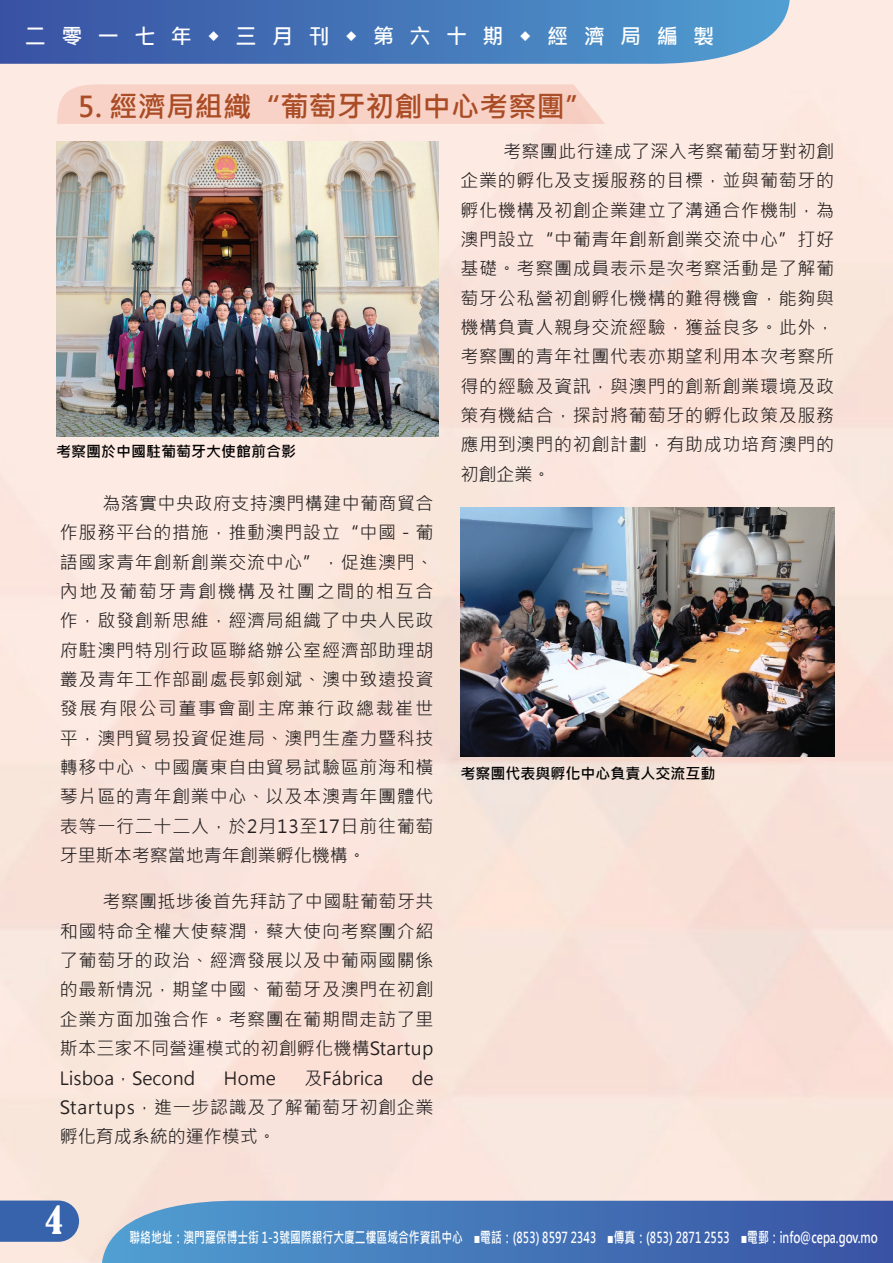
<style>
.page{position:relative;width:893px;height:1263px;background:#f9e5dc}
.page>*{position:absolute;margin:0;border:0;box-sizing:border-box;transform-origin:0 0}
.t1{font:condensed 36.15px "Bernard";color:#fff}
.t2{font:700 28.5px "Microsoft Jheng Hei";color:#aa4c25}
.t3{font:700 21px "Microsoft Jheng Hei";letter-spacing:.74em;color:#fff}
.t4{font:18px/29.4px "Microsoft Jheng Hei";letter-spacing:.035em;color:#231f20;text-align:justify}
.t5{font:18px "Microsoft Jheng Hei";color:#231f20}
.t6{font:700 15px "Microsoft Jheng Hei";color:#fff;scale:.72 1}
.t7{font:700 15px "Microsoft Jheng Hei";color:#000}
</style>
<div class="page">
<svg style="left:0;top:0;width:790px;height:64px;background:#4a79b9"></svg>
<svg style="left:102px;top:1201px;width:791px;height:62px;background:#4a79b9"></svg>
<div style="left:57px;top:84px;width:548px;height:40px;background:#f8d2c6"></div>
<svg style="left:0;top:1200px;width:79px;height:42px;background:#446cae"></svg>
<img style="left:56px;top:142px;width:383px;height:294px">
<img style="left:461px;top:507px;width:373px;height:249px">
<p class="t3" style="left:25px;top:23px;width:691px">二零一七年◆三月刊◆第六十期◆經濟局編製</p>
<h2 class="t2" style="left:78px;top:89px;width:517px">5. 經濟局組織“葡萄牙初創中心考察團”</h2>
<p class="t7" style="left:56px;top:442px;width:241px">考察團於中國駐葡萄牙大使館前合影</p>
<p class="t4" style="left:60px;top:489px;width:375px;text-indent:43px">為落實中央政府支持澳門構建中葡商貿合作服務平台的措施，推動澳門設立“中國－葡語國家青年創新創業交流中心”，促進澳門、內地及葡萄牙青創機構及社團之間的相互合作，啟發創新思維，經濟局組織了中央人民政府駐澳門特別行政區聯絡辦公室經濟部助理胡叢及青年工作部副處長郭劍斌、澳中致遠投資發展有限公司董事會副主席兼行政總裁崔世平，澳門貿易投資促進局、澳門生產力暨科技轉移中心、中國廣東自由貿易試驗區前海和橫琴片區的青年創業中心、以及本澳青年團體代表等一行二十二人，於2月13至17日前往葡萄牙里斯本考察當地青年創業孵化機構。</p>
<p class="t4" style="left:60px;top:887px;width:375px;text-indent:43px">考察團抵埗後首先拜訪了中國駐葡萄牙共和國特命全權大使蔡潤，蔡大使向考察團介紹了葡萄牙的政治、經濟發展以及中葡兩國關係的最新情況，期望中國、葡萄牙及澳門在初創企業方面加強合作。考察團在葡期間走訪了里斯本三家不同營運模式的初創孵化機構Startup Lisboa，Second</p>
<p class="t4" style="left:224px;top:1063px;width:53px">Home</p>
<p class="t5" style="left:304px;top:1066px;width:80px">及Fábrica</p>
<p class="t4" style="left:60px;top:1063px;width:375px;text-indent:352px">de Startups，進一步認識及了解葡萄牙初創企業孵化育成系統的運作模式。</p>
<p class="t4" style="left:460px;top:137px;width:375px;text-indent:43px">考察團此行達成了深入考察葡萄牙對初創企業的孵化及支援服務的目標，並與葡萄牙的孵化機構及初創企業建立了溝通合作機制，為澳門設立“中葡青年創新創業交流中心”打好基礎。考察團成員表示是次考察活動是了解葡萄牙公私營初創孵化機構的難得機會，能夠與機構負責人親身交流經驗，獲益良多。此外，考察團的青年社團代表亦期望利用本次考察所得的經驗及資訊，與澳門的創新創業環境及政策有機結合，探討將葡萄牙的孵化政策及服務應用到澳門的初創計劃，有助成功培育澳門的初創企業。</p>
<p class="t7" style="left:461px;top:764px;width:256px">考察團代表與孵化中心負責人交流互動</p>
<h1 class="t1" style="left:45px;top:1199px;width:19px">4</h1>
<p class="t6" style="left:129px;top:1228px;width:1041px">聯絡地址：澳門羅保博士街 1-3號國際銀行大廈二樓區域合作資訊中心　■電話：(853) 8597 2343　■傳真：(853) 2871 2553　■電郵：info@cepa.gov.mo</p>
</div>
